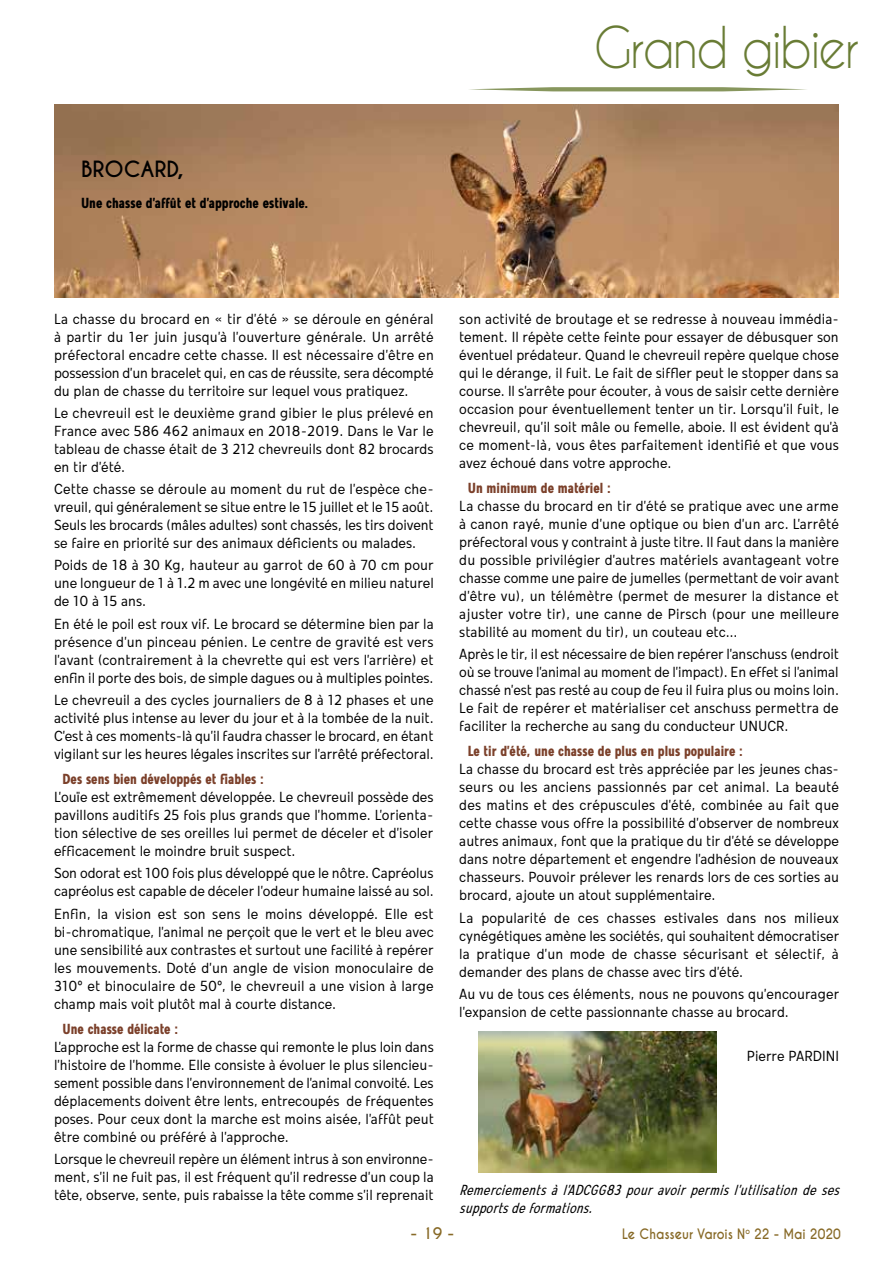
<style>
.page{position:relative;width:893px;height:1263px;background:#fff}
.page>*{position:absolute;margin:0;border:0;box-sizing:border-box;transform-origin:0 0}
.t1{font:54px "Caviar Dreams";letter-spacing:-.04em;color:#697c35;scale:.9 1}
.t2{font:700 21px "Caviar Dreams";color:#000}
.t3{font:condensed 15px/18px "Mollen Personal Use";color:#000;text-align:justify}
.t4{font:700 condensed 15px "Mollen Personal Use";color:#7b402a}
.t5{font:italic condensed 15px/18px "Mollen Personal Use";color:#000}
.t6{font:700 condensed 15px "Mollen Personal Use";color:#000}
.t7{font:700 15px "Caviar Dreams";color:#876926}
.t8{font:700 13.5px "Caviar Dreams";color:#876926;scale:.9 1}
</style>
<div class="page">
<svg style="left:469px;top:87px;width:338px;height:4px"></svg>
<img style="left:54px;top:105px;width:785px;height:192px">
<img style="left:478px;top:1031px;width:239px;height:142px">
<h2 class="t2" style="left:81px;top:156px;width:104px">BROCARD,</h2>
<p class="t6" style="left:81px;top:194px;width:229px">Une chasse d’affût et d’approche estivale.</p>
<h1 class="t1" style="left:594px;top:15px;width:296px">Grand gibier</h1>
<p class="t3" style="left:54px;top:309px;width:381px">La chasse du brocard en « tir d’été » se déroule en général à partir du 1er juin jusqu’à l’ouverture générale. Un arrêté préfectoral encadre cette chasse. Il est nécessaire d’être en possession d’un bracelet qui, en cas de réussite, sera décompté du plan de chasse du territoire sur lequel vous pratiquez.</p>
<p class="t3" style="left:54px;top:404px;width:381px">Le chevreuil est le deuxième grand gibier le plus prélevé en France avec 586 462 animaux en 2018-2019. Dans le Var le tableau de chasse était de 3 212 chevreuils dont 82 brocards en tir d’été.</p>
<p class="t3" style="left:54px;top:480px;width:381px">Cette chasse se déroule au moment du rut de l’espèce che&shy;vreuil, qui généralement se situe entre le 15 juillet et le 15 août.<br>Seuls les brocards (mâles adultes) sont chassés, les tirs doivent se faire en priorité sur des animaux déficients ou malades.</p>
<p class="t3" style="left:54px;top:556px;width:381px">Poids de 18 à 30 Kg, hauteur au garrot de 60 à 70 cm pour une longueur de 1 à 1.2 m avec une longévité en milieu naturel de 10 à 15 ans.</p>
<p class="t3" style="left:54px;top:614px;width:381px">En été le poil est roux vif. Le brocard se détermine bien par la présence d’un pinceau pénien. Le centre de gravité est vers l’avant (contrairement à la chevrette qui est vers l’arrière) et enfin il porte des bois, de simple dagues ou à multiples pointes.</p>
<p class="t3" style="left:54px;top:691px;width:381px">Le chevreuil a des cycles journaliers de 8 à 12 phases et une activité plus intense au lever du jour et à la tombée de la nuit.<br>C’est à ces moments-là qu’il faudra chasser le brocard, en étant vigilant sur les heures légales inscrites sur l’arrêté préfectoral.</p>
<p class="t4" style="left:63px;top:770px;width:203px">Des sens bien développés et fiables :</p>
<p class="t3" style="left:54px;top:788px;width:381px">L’ouïe est extrêmement développée. Le chevreuil possède des pavillons auditifs 25 fois plus grands que l’homme. L’orienta&shy;tion sélective de ses oreilles lui permet de déceler et d’isoler efficacement le moindre bruit suspect.</p>
<p class="t3" style="left:54px;top:864px;width:381px">Son odorat est 100 fois plus développé que le nôtre. Capréolus capréolus est capable de déceler l’odeur humaine laissé au sol.</p>
<p class="t3" style="left:54px;top:904px;width:381px">Enfin, la vision est son sens le moins développé. Elle est bi-chromatique, l’animal ne perçoit que le vert et le bleu avec une sensibilité aux contrastes et surtout une facilité à repérer les mouvements. Doté d’un angle de vision monoculaire de 310° et binoculaire de 50°, le chevreuil a une vision à large champ mais voit plutôt mal à courte distance.</p>
<p class="t4" style="left:63px;top:1020px;width:117px">Une chasse délicate :</p>
<p class="t3" style="left:54px;top:1037px;width:382px">L’approche est la forme de chasse qui remonte le plus loin dans l’histoire de l’homme. Elle consiste à évoluer le plus silencieu&shy;sement possible dans l’environnement de l’animal convoité. Les déplacements doivent être lents, entrecoupés de fréquentes poses. Pour ceux dont la marche est moins aisée, l’affût peut être combiné ou préféré à l’approche.</p>
<p class="t3" style="left:54px;top:1150px;width:381px">Lorsque le chevreuil repère un élément intrus à son environne&shy;ment, s’il ne fuit pas, il est fréquent qu’il redresse d’un coup la tête, observe, sente, puis rabaisse la tête comme s’il reprenait</p>
<p class="t3" style="left:459px;top:309px;width:381px">son activité de broutage et se redresse à nouveau immédia&shy;tement. Il répète cette feinte pour essayer de débusquer son éventuel prédateur. Quand le chevreuil repère quelque chose qui le dérange, il fuit. Le fait de siffler peut le stopper dans sa course. Il s’arrête pour écouter, à vous de saisir cette dernière occasion pour éventuellement tenter un tir. Lorsqu’il fuit, le chevreuil, qu’il soit mâle ou femelle, aboie. Il est évident qu’à ce moment-là, vous êtes parfaitement identifié et que vous avez échoué dans votre approche.</p>
<p class="t4" style="left:468px;top:479px;width:145px">Un minimum de matériel :</p>
<p class="t3" style="left:459px;top:496px;width:382px">La chasse du brocard en tir d’été se pratique avec une arme à canon rayé, munie d’une optique ou bien d’un arc. L’arrêté préfectoral vous y contraint à juste titre. Il faut dans la manière du possible privilégier d’autres matériels avantageant votre chasse comme une paire de jumelles (permettant de voir avant d’être vu), un télémètre (permet de mesurer la distance et ajuster votre tir), une canne de Pirsch (pour une meilleure stabilité au moment du tir), un couteau etc…</p>
<p class="t3" style="left:459px;top:645px;width:381px">Après le tir, il est nécessaire de bien repérer l’anschuss (endroit où se trouve l’animal au moment de l’impact). En effet si l’animal chassé n’est pas resté au coup de feu il fuira plus ou moins loin.<br>Le fait de repérer et matérialiser cet anschuss permettra de faciliter la recherche au sang du conducteur UNUCR.</p>
<p class="t4" style="left:468px;top:743px;width:277px">Le tir d’été, une chasse de plus en plus populaire :</p>
<p class="t3" style="left:459px;top:760px;width:381px">La chasse du brocard est très appréciée par les jeunes chas&shy;seurs ou les anciens passionnés par cet animal. La beauté des matins et des crépuscules d’été, combinée au fait que cette chasse vous offre la possibilité d’observer de nombreux autres animaux, font que la pratique du tir d’été se développe dans notre département et engendre l’adhésion de nouveaux chasseurs. Pouvoir prélever les renards lors de ces sorties au brocard, ajoute un atout supplémentaire.</p>
<p class="t3" style="left:459px;top:908px;width:382px">La popularité de ces chasses estivales dans nos milieux cynégétiques amène les sociétés, qui souhaitent démocratiser la pratique d’un mode de chasse sécurisant et sélectif, à demander des plans de chasse avec tirs d’été.</p>
<p class="t3" style="left:459px;top:984px;width:381px">Au vu de tous ces éléments, nous ne pouvons qu’encourager l’expansion de cette passionnante chasse au brocard.</p>
<p class="t3" style="left:747px;top:1047px;width:94px">Pierre PARDINI</p>
<p class="t5" style="left:459px;top:1181px;width:386px">Remerciementsàl’ADCGG83pouravoirpermisl’utilisationdeses supportsdeformations.</p>
<p class="t7" style="left:410px;top:1224px;width:45px">- 19 -</p>
<p class="t8" style="left:622px;top:1225px;width:244px">Le Chasseur Varois N<sup>o</sup> 22 - Mai 2020</p>
</div>
